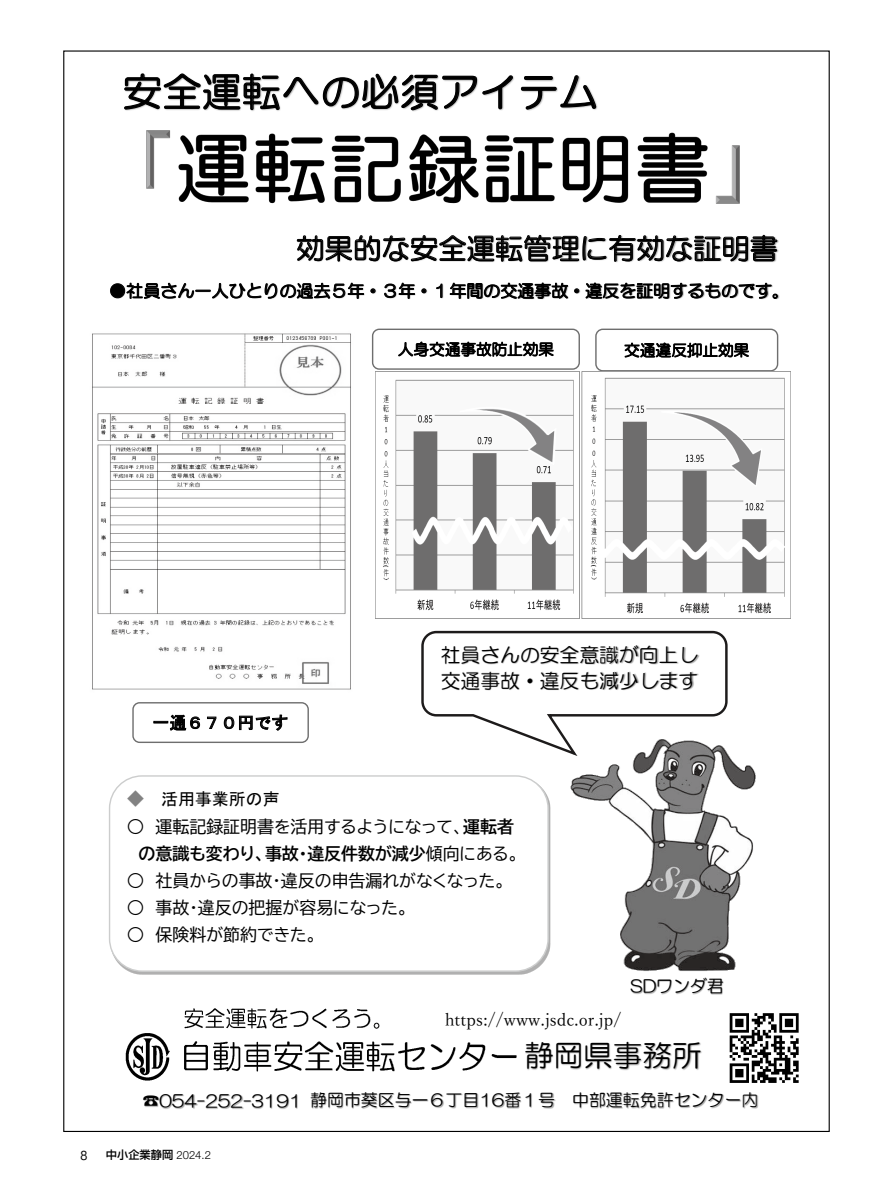
<style>
.page{position:relative;width:893px;height:1191px;background:#fff}
.page>*{position:absolute;margin:0;border:0;box-sizing:border-box;transform-origin:0 0}
.t1{font:39.45px "HG Maru Gothic MPRO";letter-spacing:.005em;color:#000}
.t2{font:29.55px "HG Maru Gothic MPRO";color:#000}
.t3{font:28.2px "HG Maru Gothic MPRO";letter-spacing:.005em;color:#000}
.t4{font:19.8px/25.5px "HG Maru Gothic MPRO";color:#000}
.t5{font:16.95px "HG Maru Gothic MPRO";color:#000}
.t6{font:16.95px "BIZ UDP Gothic";color:#000}
.t7{font:16.95px "BIZ UDP Gothic Bold";color:#000}
.t8{font:16.95px "Yu Mincho";letter-spacing:.005em;color:#000}
.t9{font:16.95px "MS Gothic";color:#000}
.t10{font:16.95px "Yu Mincho";color:#828282}
.t11{font:15.6px "HG Maru Gothic MPRO";color:#000}
.t12{font:500 12.45px "Gothic BBB Pro";color:#000;scale:.88 1}
.t13{font:500 11.25px "Shin Go Pro";color:#000}
.s1{font-family:"BIZ UDP Gothic Bold"}
.s2{font-family:"BIZ UDP Gothic"}
.s3{font-family:"Helvetica Neue LT Pro";font-weight:300}
</style>
<div class="page">
<img style="left:125px;top:1008px;width:379px;height:73px">
<img style="left:570px;top:756px;width:186px;height:212px">
<img style="left:504px;top:1042px;width:198px;height:29px">
<img style="left:315px;top:1092px;width:241px;height:17px">
<img style="left:467px;top:1092px;width:50px;height:17px">
<img style="left:573px;top:1092px;width:186px;height:17px">
<img style="left:143px;top:1096px;width:4px;height:11px">
<img style="left:147px;top:1094px;width:38px;height:15px">
<img style="left:185px;top:1095px;width:8px;height:11px">
<img style="left:193px;top:1094px;width:38px;height:15px">
<img style="left:232px;top:1094px;width:7px;height:15px">
<img style="left:239px;top:1093px;width:76px;height:16px">
<img style="left:729px;top:1013px;width:70px;height:70px">
<img style="left:146px;top:132px;width:593px;height:71px">
<img style="left:124px;top:73px;width:503px;height:73px">
<img style="left:297px;top:235px;width:482px;height:27px">
<div style="left:372px;top:328px;width:208px;height:42px;background:#fff;border:1px solid #6e6e6e;border-radius:7px"></div>
<div style="left:595px;top:328px;width:183px;height:43px;background:#fff;border:1px solid #6e6e6e;border-radius:7px"></div>
<img style="left:375px;top:372px;width:410px;height:246px">
<svg style="left:421px;top:630px;width:308px;height:128px"></svg>
<img style="left:92px;top:333px;width:259px;height:357px">
<img style="left:110px;top:790px;width:440px;height:184px">
<div style="left:109px;top:775px;width:440px;height:196px;background:#fff;border:1px solid #cccdcd;border-radius:33px"></div>
<img style="left:110px;top:283px;width:670px;height:17px">
<div style="left:132px;top:702px;width:177px;height:41px;background:#fff;border:1px solid #6e6e6e;border-radius:7px"></div>
<img style="left:628px;top:968px;width:16px;height:26px">
<img style="left:644px;top:968px;width:91px;height:27px">
<h1 class="t1" style="left:123px;top:72px;width:476px">安全運転への必須アイテム</h1>
<h3 class="t3" style="left:296px;top:234px;width:483px">効果的な安全運転管理に有効な証明書</h3>
<p class="t5" style="left:109px;top:282px;width:681px">●社員さん一人ひとりの過去５年・３年・１年間の交通事故・違反を証明するものです。</p>
<p class="t11" style="left:398px;top:341px;width:158px">人身交通事故防止効果</p>
<p class="t11" style="left:624px;top:342px;width:127px">交通違反抑止効果</p>
<p class="t9" style="left:153px;top:714px;width:137px">一通６７０円です</p>
<p class="t4" style="left:441px;top:642px;width:259px">社員さんの安全意識が向上し交通事故・違反も減少します</p>
<p class="t12" style="left:81px;top:1145px;width:9px">8</p>
<p class="t10" style="left:127px;top:783px;width:18px">◆</p>
<p class="t9" style="left:161px;top:791px;width:120px">活用事業所の声</p>
<p class="t6" style="left:156px;top:818px;width:360px">運転記録証明書を活用するようになって、<span class="s1">運転者</span></p>
<p class="t6" style="left:127px;top:818px;width:18px">○</p>
<p class="t7" style="left:139px;top:845px;width:382px">の意識も変わり、事故・違反件数が減少<span class="s2">傾向にある。</span></p>
<p class="t6" style="left:156px;top:872px;width:351px">社員からの事故・違反の申告漏れがなくなった。</p>
<p class="t6" style="left:127px;top:872px;width:18px">○</p>
<p class="t6" style="left:127px;top:899px;width:18px">○</p>
<p class="t6" style="left:127px;top:925px;width:18px">○</p>
<p class="t6" style="left:156px;top:899px;width:254px">事故・違反の把握が容易になった。</p>
<p class="t6" style="left:156px;top:925px;width:163px">保険料が節約できた。</p>
<p class="t8" style="left:445px;top:1004px;width:178px">https://www.jsdc.or j p. /</p>
<p class="t5" style="left:630px;top:977px;width:95px">SDワンダ君</p>
<p class="t5" style="left:142px;top:1092px;width:161px">☎054-252-3191</p>
<h2 class="t2" style="left:524px;top:1040px;width:179px">静岡県事務所</h2>
<p class="t5" style="left:572px;top:1091px;width:188px">中部運転免許センター内</p>
<p class="t5" style="left:310px;top:1091px;width:247px">静岡市葵区与一６丁目16番１号</p>
<p class="t13" style="left:106px;top:1145px;width:107px">中小企業静岡 <span class="s3">2024.2</span></p>
</div>
